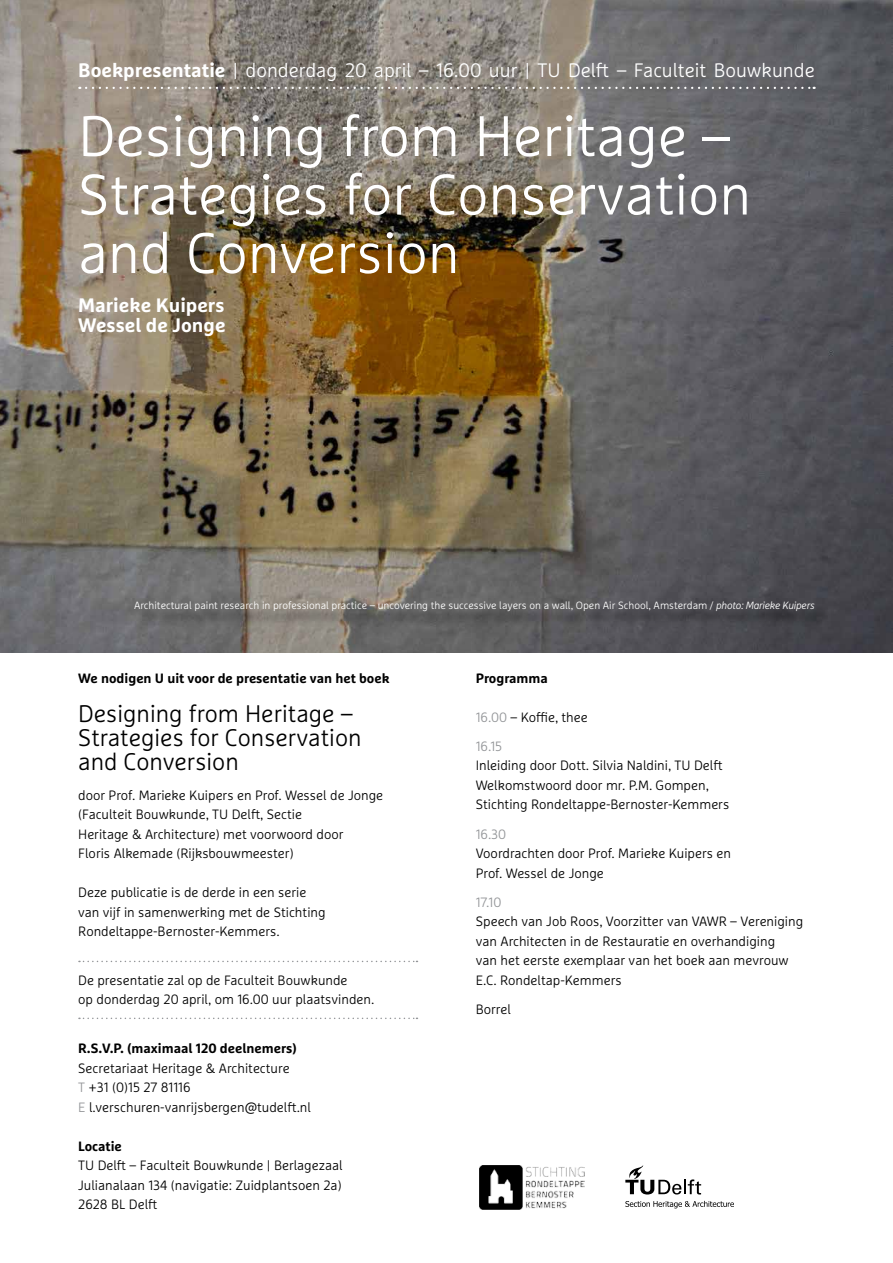
<style>
.page{position:relative;width:893px;height:1263px;background:#fff}
.page>*{position:absolute;margin:0;border:0;box-sizing:border-box;transform-origin:0 0}
.FRONT_Title{font:300 57px/58.5px "Marselis OT";color:#fff}
.BODY_Normal{font:300 24px/24.3px "Marselis OT";color:#000}
.FRONT_Author{font:300 19.5px "Marselis OT";color:#fff}
.FRONT_Author-2{font:700 19.5px/19.5px "Marselis OT";color:#fff}
.BODY_Normal-2{font:300 13.5px/19.5px "Marselis OT";color:#000}
.BODY_Normal_-_No_Bla{font:300 13.5px/19.5px "Marselis OT";color:#000}
.BODY_Normal_-_Blank{font:300 13.5px/19.5px "Marselis OT";color:#000}
.BODY_Normal-3{font:700 13.5px "Marselis OT";color:#000}
.BODY_Normal_-_No_Bla-2{font:300 13.5px "Marselis OT";color:#939598}
.FIGURE_Caption{font:300 10.5px "Marselis OT";color:#fff}
.s1{font-weight:700}
.s2{font-style:italic}
.s3{color:#939598}
</style>
<div class="page">
<img style="left:0;top:0;width:893px;height:653px">
<svg style="left:86px;top:87px;width:729px;height:2px"></svg>
<svg style="left:79px;top:961px;width:338px;height:1px"></svg>
<svg style="left:79px;top:1017px;width:338px;height:2px"></svg>
<img style="left:479px;top:1165px;width:106px;height:44px">
<svg style="left:625px;top:1201px;width:109px;height:7px"></svg>
<svg style="left:625px;top:1165px;width:76px;height:29px"></svg>
<div style="left:137px;top:603px;width:695px;height:25px;background:#000;opacity:.75"></div>
<p class="FRONT_Author" style="left:78px;top:59px;width:738px"><span class="s1">Boekpresentatie</span> | donderdag 20 april – 16.00 uur | TU Delft – Faculteit Bouwkunde</p>
<p class="FRONT_Title" style="left:78px;top:106px;width:674px">Designing from Heritage –<br>Strategies for Conservation and Conversion</p>
<p class="FRONT_Author-2" style="left:78px;top:295px;width:149px">Marieke Kuipers<br>Wessel de Jonge</p>
<p class="FIGURE_Caption" style="left:134px;top:599px;width:682px">Architectural paint research in professional practice – uncovering the successive layers on a wall, Open Air School, Amsterdam / <span class="s2">photo: Marieke Kuipers</span></p>
<p class="BODY_Normal-3" style="left:78px;top:669px;width:313px">We nodigen U uit voor de presentatie van het boek</p>
<p class="BODY_Normal" style="left:78px;top:701px;width:285px">Designing from Heritage –<br>Strategies for Conservation and Conversion</p>
<p class="BODY_Normal-2" style="left:78px;top:785px;width:307px">door Prof. Marieke Kuipers en Prof. Wessel de Jonge (Faculteit Bouwkunde, TU Delft, Sectie<br>Heritage &amp; Architecture) met voorwoord door<br>Floris Alkemade (Rijksbouwmeester)</p>
<p class="BODY_Normal-2" style="left:78px;top:882px;width:249px">Deze publicatie is de derde in een serie van vijf in samenwerking met de Stichting<br>Rondeltappe-Bernoster-Kemmers.</p>
<p class="BODY_Normal-2" style="left:78px;top:970px;width:298px">De presentatie zal op de Faculteit Bouwkunde<br>op donderdag 20 april, om 16.00 uur plaatsvinden.</p>
<p class="BODY_Normal-2" style="left:78px;top:1038px;width:234px"><span class="s1">R.S.V.P. (maximaal 120 deelnemers)<br></span>Secretariaat Heritage &amp; Architecture<br><span class="s3">T</span> +31 (0)15 27 81116<br><span class="s3">E</span> l.verschuren-vanrijsbergen@tudelft.nl</p>
<p class="BODY_Normal-2" style="left:78px;top:1136px;width:266px"><span class="s1">Locatie<br></span>TU Delft – Faculteit Bouwkunde | Berlagezaal<br>Julianalaan 134 (navigatie: Zuidplantsoen 2a)<br>2628 BL Delft</p>
<p class="BODY_Normal-3" style="left:476px;top:669px;width:74px">Programma</p>
<p class="BODY_Normal-2" style="left:476px;top:707px;width:114px"><span class="s3">16.00</span> – Koffie, thee</p>
<p class="BODY_Normal_-_No_Bla-2" style="left:476px;top:738px;width:28px">16.15</p>
<p class="BODY_Normal_-_No_Bla" style="left:476px;top:756px;width:248px">Inleiding door Dott. Silvia Naldini, TU Delft</p>
<p class="BODY_Normal_-_No_Bla" style="left:476px;top:775px;width:255px">Welkomstwoord door mr. P.M. Gompen,<br>Stichting Rondeltappe-Bernoster-Kemmers</p>
<p class="BODY_Normal_-_No_Bla" style="left:476px;top:824px;width:257px"><span class="s3">16.30<br></span>Voordrachten door Prof. Marieke Kuipers en<br>Prof. Wessel de Jonge</p>
<p class="BODY_Normal_-_Blank" style="left:476px;top:892px;width:329px"><span class="s3">17.10<br></span>Speech van Job Roos, Voorzitter van VAWR – Vereniging van Architecten in de Restauratie en overhandiging<br>van het eerste exemplaar van het boek aan mevrouw E.C. Rondeltap-Kemmers</p>
<p class="BODY_Normal-2" style="left:476px;top:999px;width:37px">Borrel</p>
</div>
